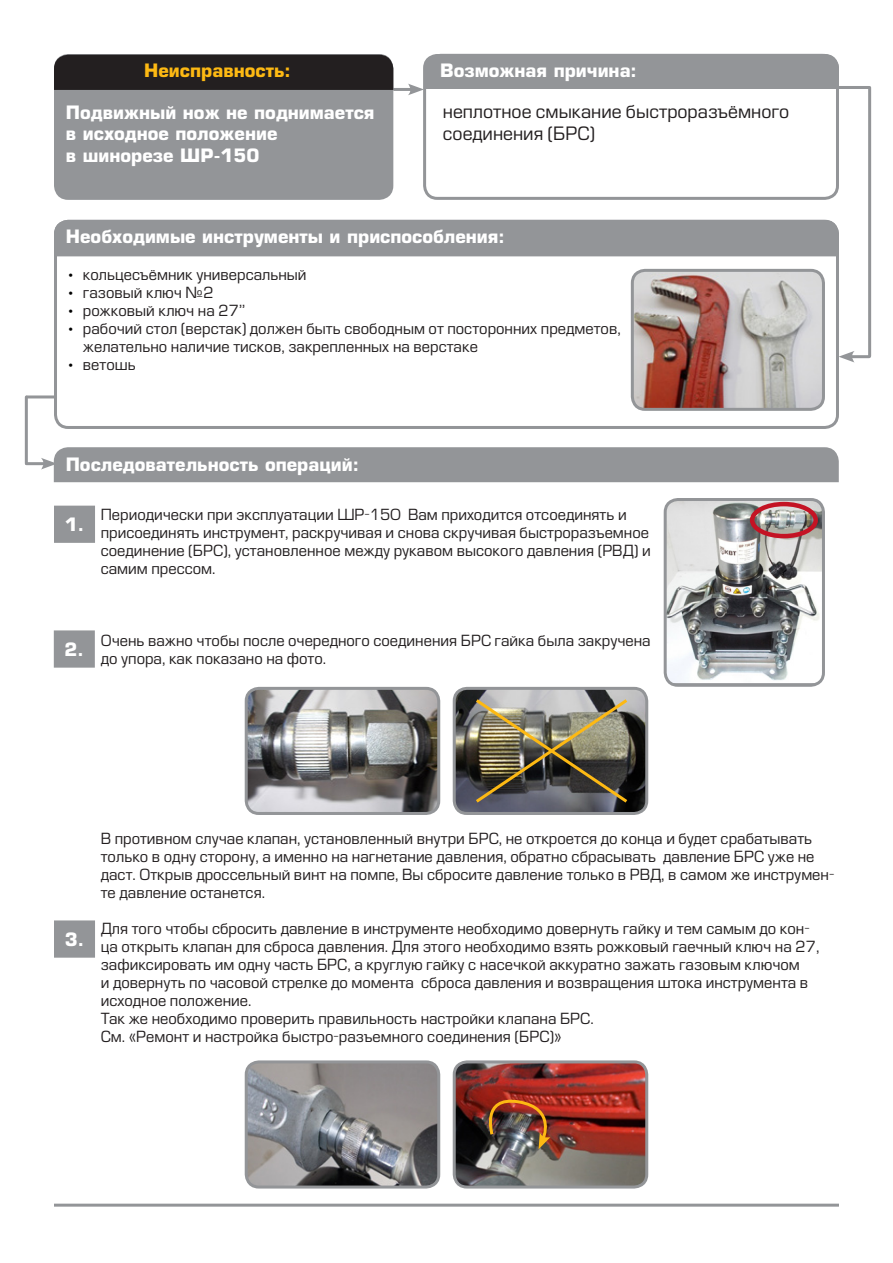
<style>
.page{position:relative;width:893px;height:1263px;background:#fff}
.page>*{position:absolute;margin:0;border:0;box-sizing:border-box;transform-origin:0 0}
.t1{font:700 18px/21.6px "Europe";color:#fff}
.t2{font:18px/21.6px "Europe";color:#231f20}
.t3{font:700 18px "Europe";color:#fdb913}
.t4{font:15px/18px "Europe";color:#231f20}
.s1{color:#000}
</style>
<div class="page">
<hr style="left:54px;top:1203px;width:785px;height:3px;background:#939598">
<hr style="left:393px;top:88px;width:21px;height:3px;background:#939598">
<hr style="left:839px;top:86px;width:31px;height:3px;background:#939598">
<hr style="left:26px;top:395px;width:31px;height:3px;background:#939598">
<hr style="left:25px;top:397px;width:3px;height:66px;background:#939598">
<hr style="left:26px;top:462px;width:21px;height:3px;background:#939598">
<svg style="left:41px;top:447px;width:798px;height:36px;background:#97999c"></svg>
<hr style="left:868px;top:87px;width:3px;height:269px;background:#939598">
<hr style="left:849px;top:355px;width:20px;height:3px;background:#939598">
<svg style="left:839px;top:351px;width:16px;height:11px"></svg>
<div style="left:54px;top:220px;width:785px;height:209px;border:3px solid #939598;border-radius:13px"></div>
<svg style="left:54px;top:219px;width:785px;height:39px;background:#999b9e"></svg>
<div style="left:423px;top:54px;width:416px;height:146px;border:3px solid #939598;border-radius:13px"></div>
<div style="left:56px;top:507px;width:38px;height:34px;background:#939598"></div>
<div style="left:54px;top:506px;width:41px;height:37px;border:3px solid #939598"></div>
<svg style="left:408px;top:53px;width:431px;height:42px"></svg>
<div style="left:55px;top:56px;width:337px;height:142px;background:#939598;border-radius:13px"></div>
<div style="left:54px;top:54px;width:339px;height:146px;border:3px solid #939598;border-radius:13px"></div>
<div style="left:54px;top:54px;width:340px;height:37px;background:#231f20"></div>
<img style="left:632px;top:270px;width:189px;height:137px">
<div style="left:631px;top:269px;width:194px;height:142px;border:3px solid #939598;border-radius:13px"></div>
<img style="left:665px;top:502px;width:156px;height:181px">
<div style="left:664px;top:498px;width:161px;height:189px;border:3px solid #939598;border-radius:13px"></div>
<div style="left:750px;top:502px;width:68px;height:36px;border:4px solid #c41324;border-radius:50%"></div>
<div style="left:55px;top:632px;width:38px;height:34px;background:#939598"></div>
<div style="left:54px;top:630px;width:41px;height:38px;border:3px solid #939598"></div>
<img style="left:246px;top:688px;width:193px;height:123px">
<div style="left:245px;top:687px;width:195px;height:128px;border:3px solid #939598;border-radius:13px"></div>
<img style="left:454px;top:688px;width:193px;height:123px">
<div style="left:453px;top:687px;width:195px;height:128px;border:3px solid #939598;border-radius:13px"></div>
<img style="left:473px;top:696px;width:158px;height:109px">
<img style="left:246px;top:1064px;width:193px;height:123px">
<div style="left:245px;top:1060px;width:195px;height:128px;border:3px solid #939598;border-radius:13px"></div>
<img style="left:454px;top:1064px;width:193px;height:123px">
<div style="left:453px;top:1060px;width:195px;height:128px;border:3px solid #939598;border-radius:13px"></div>
<img style="left:481px;top:1095px;width:79px;height:54px">
<div style="left:56px;top:922px;width:38px;height:34px;background:#939598"></div>
<div style="left:54px;top:920px;width:41px;height:38px;border:3px solid #939598"></div>
<p class="t3" style="left:144px;top:60px;width:148px">Неисправность:</p>
<p class="t1" style="left:440px;top:60px;width:198px">Возможная причина:</p>
<p class="t1" style="left:66px;top:101px;width:310px">Подвижный нож не поднимается в исходное положение</p>
<p class="t1" style="left:66px;top:144px;width:195px">в шинорезе ШР-150</p>
<p class="t2" style="left:443px;top:101px;width:348px">неплотное смыкание быстроразъёмного соединения (БРС)</p>
<p class="t1" style="left:66px;top:225px;width:441px">Необходимые инструменты и приспособления:</p>
<p class="t4" style="left:66px;top:266px;width:242px"><span class="s1">•</span> кольцесъёмник универсальный</p>
<p class="t4" style="left:66px;top:284px;width:149px"><span class="s1">•</span> газовый ключ №2</p>
<p class="t4" style="left:66px;top:302px;width:181px"><span class="s1">•</span> рожковый ключ на 27’’</p>
<p class="t4" style="left:83px;top:320px;width:539px;text-indent:-17px"><span class="s1">•</span> рабочий стол (верстак) должен быть свободным от посторонних предметов, желательно наличие тисков, закрепленных на верстаке</p>
<p class="t4" style="left:66px;top:356px;width:71px"><span class="s1">•</span> ветошь</p>
<p class="t1" style="left:66px;top:454px;width:295px">Последовательность операций:</p>
<p class="t1" style="left:65px;top:514px;width:21px">1.</p>
<p class="t4" style="left:101px;top:505px;width:551px">Периодически при эксплуатации ШР-150 Вам приходится отсоединять и присоединять инструмент, раскручивая и снова скручивая быстроразъемное соединение (БРС), установленное между рукавом высокого давления (РВД) и самим прессом.</p>
<p class="t1" style="left:65px;top:639px;width:21px">2.</p>
<p class="t4" style="left:101px;top:631px;width:551px">Очень важно чтобы после очередного соединения БРС гайка была закручена до упора, как показано на фото.</p>
<p class="t1" style="left:65px;top:929px;width:21px">3.</p>
<p class="t4" style="left:101px;top:829px;width:735px">В противном случае клапан, установленный внутри БРС, не откроется до конца и будет срабатывать только в одну сторону, а именно на нагнетание давления, обратно сбрасывать давление БРС уже не даст. Открыв дроссельный винт на помпе, Вы сбросите давление только в РВД, в самом же инструмен&shy;те давление останется.</p>
<p class="t4" style="left:101px;top:919px;width:720px">Для того чтобы сбросить давление в инструменте необходимо довернуть гайку и тем самым до кон&shy;ца открыть клапан для сброса давления. Для этого необходимо взять рожковый гаечный ключ на 27, зафиксировать им одну часть БРС, а круглую гайку с насечкой аккуратно зажать газовым ключом<br>и довернуть по часовой стрелке до момента сброса давления и возвращения штока инструмента в исходное положение.</p>
<p class="t4" style="left:101px;top:1009px;width:494px">Так же необходимо проверить правильность настройки клапана БРС.</p>
<p class="t4" style="left:101px;top:1027px;width:462px">См. «Ремонт и настройка быстро-разъемного соединения (БРС)»</p>
</div>
